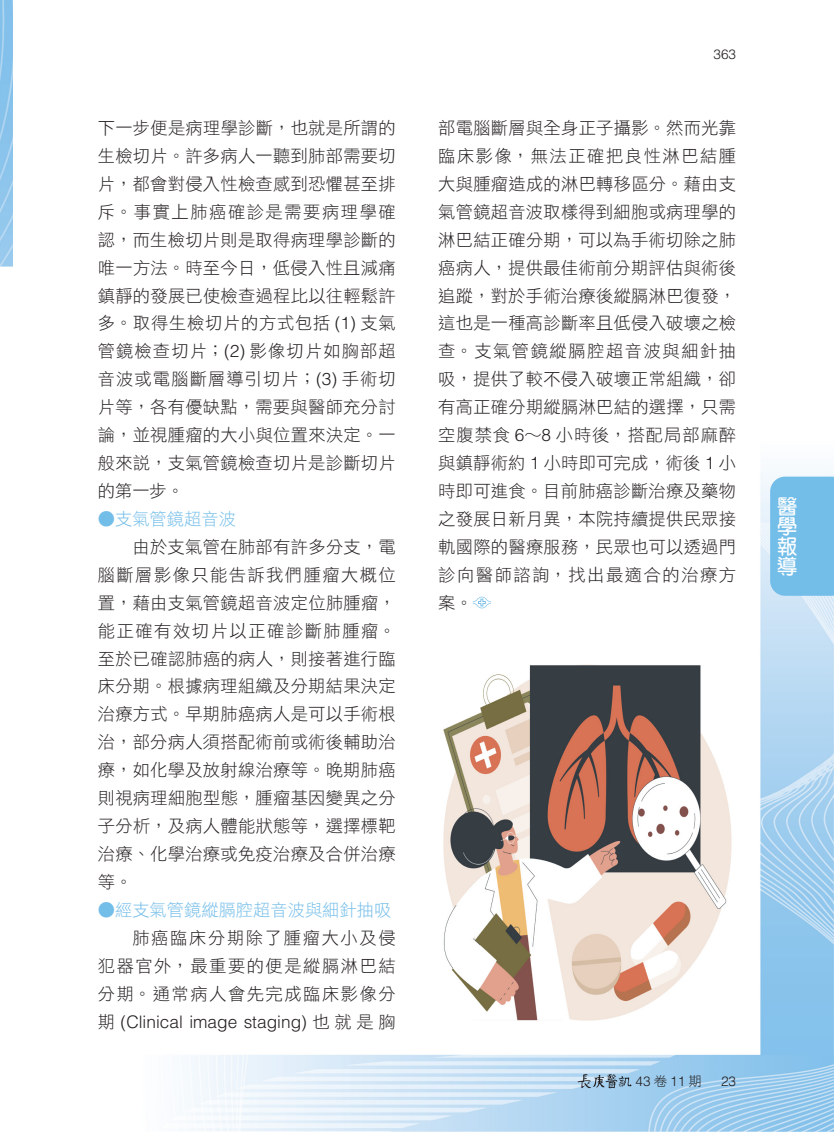
<style>
.page{position:relative;width:834px;height:1132px;background:#fff}
.page>*{position:absolute;margin:0;border:0;box-sizing:border-box;transform-origin:0 0}
.t1{font:700 20.25px/20.2px "AR Yuan B5";color:#fff;text-align:justify}
._005內文-推出{font:17.25px/27.9px "DF Hei Std W3";letter-spacing:.02em;color:#231f20;text-align:justify}
._005內文-齊頭{font:17.25px "DF Hei Std W3";color:#73bde9}
.頁碼{font:300 13.5px "Helvetica LT Std";color:#231f20}
.s1{font-family:"Helvetica LT Std";font-weight:300}
.s2{font-family:"DF Hei Std W3";font-weight:400}
</style>
<div class="page">
<img style="left:0;top:0;width:833px;height:1131px">
<div style="left:13px;top:0;width:68px;height:344px;background:#fff"></div>
<div style="left:770px;top:476px;width:63px;height:119px;background:#73bde9"></div>
<svg style="left:472px;top:596px;width:19px;height:12px"></svg>
<img style="left:438px;top:651px;width:298px;height:382px">
<svg style="left:577px;top:1073px;width:54px;height:14px"></svg>
<p class="_005內文-推出" style="left:98px;top:113px;width:299px">下一步便是病理學診斷，也就是所謂的生檢切片。許多病人一聽到肺部需要切片，都會對侵入性檢查感到恐懼甚至排斥。事實上肺癌確診是需要病理學確認，而生檢切片則是取得病理學診斷的唯一方法。時至今日，低侵入性且減痛鎮靜的發展已使檢查過程比以往輕鬆許多。取得生檢切片的方式包括 <span class="s1">(1)</span> 支氣管鏡檢查切片；<span class="s1">(2)</span> 影像切片如胸部超音波或電腦斷層導引切片；<span class="s1">(3)</span> 手術切片等，各有優缺點，需要與醫師充分討論，並視腫瘤的大小與位置來決定。一般來說，支氣管鏡檢查切片是診斷切片的第一步。</p>
<p class="_005內文-齊頭" style="left:98px;top:509px;width:140px">●支氣管鏡超音波</p>
<p class="_005內文-推出" style="left:98px;top:532px;width:299px;text-indent:34px">由於支氣管在肺部有許多分支，電腦斷層影像只能告訴我們腫瘤大概位置，藉由支氣管鏡超音波定位肺腫瘤，能正確有效切片以正確診斷肺腫瘤。至於已確認肺癌的病人，則接著進行臨床分期。根據病理組織及分期結果決定治療方式。早期肺癌病人是可以手術根治，部分病人須搭配術前或術後輔助治療，如化學及放射線治療等。晚期肺癌則視病理細胞型態，腫瘤基因變異之分子分析，及病人體能狀態等，選擇標靶治療、化學治療或免疫治療及合併治療等。</p>
<p class="_005內文-齊頭" style="left:98px;top:900px;width:295px">●經支氣管鏡縱膈腔超音波與細針抽吸</p>
<p class="_005內文-推出" style="left:98px;top:923px;width:299px;text-indent:34px">肺癌臨床分期除了腫瘤大小及侵犯器官外，最重要的便是縱膈淋巴結分期。通常病人會先完成臨床影像分期 <span class="s1">(Clinical image staging)</span> 也就是胸</p>
<p class="頁碼" style="left:713px;top:46px;width:24px">363</p>
<p class="_005內文-推出" style="left:438px;top:113px;width:299px">部電腦斷層與全身正子攝影。然而光靠臨床影像，無法正確把良性淋巴結腫大與腫瘤造成的淋巴轉移區分。藉由支氣管鏡超音波取樣得到細胞或病理學的淋巴結正確分期，可以為手術切除之肺癌病人，提供最佳術前分期評估與術後追蹤，對於手術治療後縱膈淋巴復發，這也是一種高診斷率且低侵入破壞之檢查。支氣管鏡縱膈腔超音波與細針抽吸，提供了較不侵入破壞正常組織，卻有高正確分期縱膈淋巴結的選擇，只需空腹禁食 <span class="s1">6</span>∼<span class="s1">8</span> 小時後，搭配局部麻醉與鎮靜術約 <span class="s1">1</span> 小時即可完成，術後 <span class="s1">1</span> 小時即可進食。目前肺癌診斷治療及藥物之發展日新月異，本院持續提供民眾接軌國際的醫療服務，民眾也可以透過門診向醫師諮詢，找出最適合的治療方案。</p>
<p class="t1" style="left:776px;top:495px;width:21px">醫學報導</p>
<p class="頁碼" style="left:635px;top:1072px;width:68px">43<span class="s2">卷</span>11<span class="s2">期</span></p>
<p class="頁碼" style="left:721px;top:1072px;width:17px">23</p>
</div>
